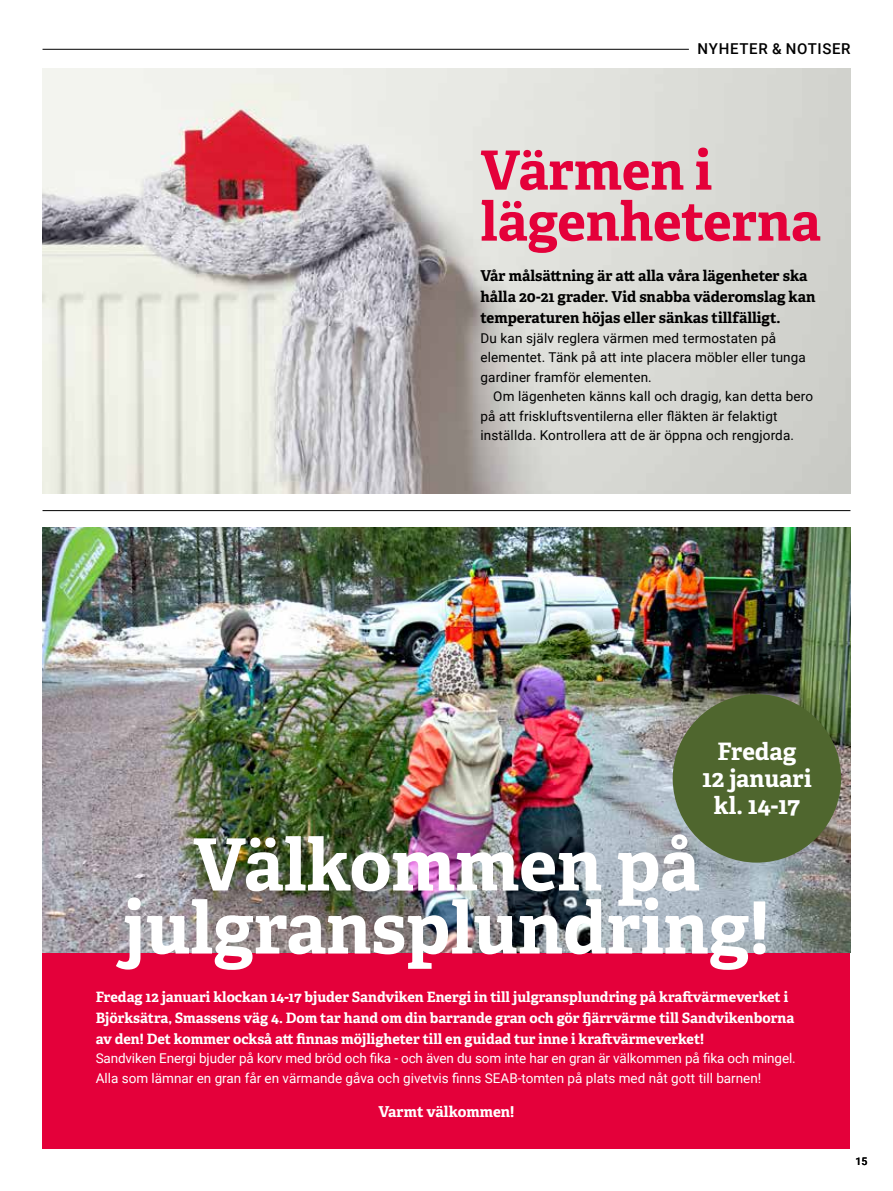
<style>
.page{position:relative;width:893px;height:1191px;background:#fff}
.page>*{position:absolute;margin:0;border:0;box-sizing:border-box;transform-origin:0 0}
.t1{font:700 72px/63px "Adelle";color:#fff;text-align:center}
.t2{font:700 54px/51px "Adelle";color:#e4003a}
.t3{font:700 24px/27px "Adelle";color:#fff;text-align:center}
.t4{font:700 15px/21px "Adelle";color:#000}
.t5{font:500 15px "Roboto";letter-spacing:.045em;color:#000}
.t6{font:700 15px "Adelle";color:#fff}
.t7{font:700 14.25px/21px "Adelle";color:#fff}
.t8{font:13.5px/19.5px "Roboto";letter-spacing:.01em;color:#000}
.t9{font:13.5px/19.5px "Roboto";letter-spacing:-.01em;color:#fff}
.t10{font:500 10.5px "Roboto";color:#000}
</style>
<div class="page">
<hr style="left:43px;top:49px;width:646px;height:1px;background:#000">
<img style="left:43px;top:68px;width:807px;height:425px">
<hr style="left:43px;top:510px;width:807px;height:1px;background:#000">
<img style="left:43px;top:527px;width:807px;height:425px">
<div style="left:43px;top:952px;width:807px;height:196px;background:#e4003a"></div>
<div style="left:673px;top:694px;width:168px;height:168px;background:#4f662e;border-radius:50%"></div>
<p class="t5" style="left:698px;top:38px;width:154px">NYHETER &amp; NOTISER</p>
<h2 class="t2" style="left:480px;top:145px;width:342px">Värmen i lägenheterna</h2>
<p class="t4" style="left:480px;top:265px;width:337px">Vår målsättning är att alla våra lägenheter ska hålla 20-21 grader. Vid snabba väderomslag kan temperaturen höjas eller sänkas tillfälligt.</p>
<p class="t8" style="left:480px;top:328px;width:327px">Du kan själv reglera värmen med termostaten på elementet. Tänk på att inte placera möbler eller tunga gardiner framför elementen.</p>
<p class="t8" style="left:480px;top:386px;width:334px;text-indent:13px">Om lägenheten känns kall och dragig, kan detta bero på att friskluftsventilerna eller fläkten är felaktigt inställda. Kontrollera att de är öppna och rengjorda.</p>
<h3 class="t3" style="left:702px;top:738px;width:111px">Fredag<br>12 januari kl. 14-17</h3>
<h1 class="t1" style="left:123px;top:833px;width:647px">Välkommen på julgransplundring!</h1>
<p class="t7" style="left:96px;top:986px;width:700px">Fredag 12 januari klockan 14-17 bjuder Sandviken Energi in till julgransplundring på kraftvärmeverket i<br>Björksätra, Smassens väg 4. Dom tar hand om din barrande gran och gör fjärrvärme till Sandvikenborna av den! Det kommer också att finnas möjligheter till en guidad tur inne i kraftvärmeverket!</p>
<p class="t9" style="left:96px;top:1048px;width:702px">Sandviken Energi bjuder på korv med bröd och fika - och även du som inte har en gran är välkommen på fika och mingel.<br>Alla som lämnar en gran får en värmande gåva och givetvis finns SEAB-tomten på plats med nåt gott till barnen!</p>
<p class="t6" style="left:378px;top:1102px;width:137px">Varmt välkommen!</p>
<p class="t10" style="left:855px;top:1153px;width:13px">15</p>
</div>
